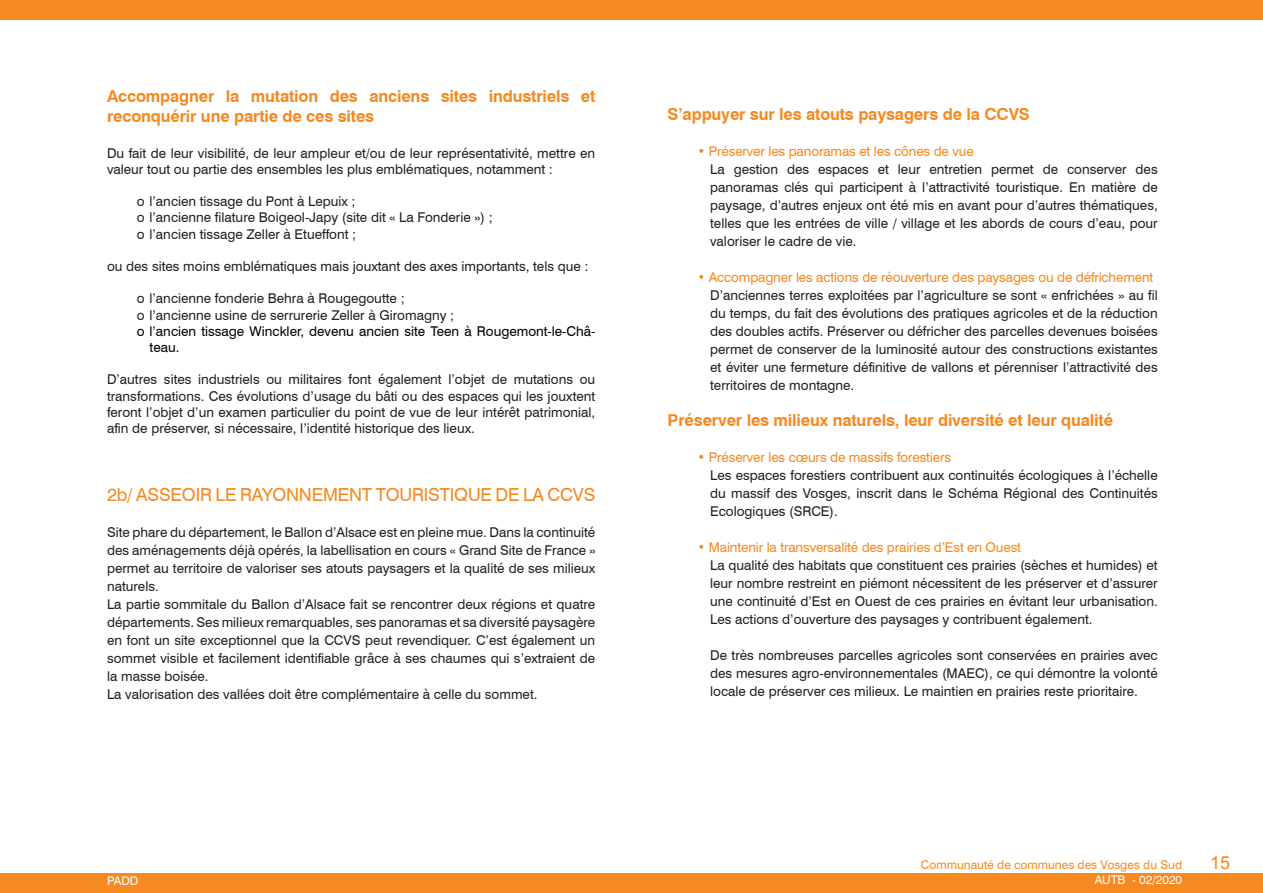
<style>
.page{position:relative;width:1263px;height:893px;background:#fff}
.page>*{position:absolute;margin:0;border:0;box-sizing:border-box;transform-origin:0 0}
.t1{font:18px "Swiss 721 BT";letter-spacing:-.01em;color:#f6891f}
.Contexte_étude{font:18px "Arial";color:#f6891f}
.sous-orientation{font:700 16.5px/19.8px "Swiss 721 BT";letter-spacing:-.01em;color:#f6891f}
.sous-orientation-2{font:13.5px/18px "Swiss 721 BT";color:#231f20;text-align:justify}
.t2{font:13.5px "Swiss 721 BT";letter-spacing:-.01em;color:#f6891f}
.sous-orientation-3{font:13.5px/16.2px "Swiss 721 BT";color:#000}
.t3{font:12px "Swiss 721 BT";color:#f6891f}
.t4{font:12px "Swiss 721 BT";color:#fff}
</style>
<div class="page">
<div style="left:0;top:0;width:1263px;height:19px;background:#f6891f"></div>
<div style="left:0;top:874px;width:1263px;height:19px;background:#f6891f"></div>
<p class="sous-orientation" style="left:107px;top:86px;width:490px">Accompagner la mutation des anciens sites industriels et reconquérir une partie de ces sites</p>
<p class="sous-orientation-2" style="left:107px;top:145px;width:490px;line-height:16.2px">Du fait de leur visibilité, de leur ampleur et/ou de leur représentativité, mettre en valeur tout ou partie des ensembles les plus emblématiques, notamment :</p>
<p class="sous-orientation-2" style="left:137px;top:192px;width:220px">o l’ancien tissage du Pont à Lepuix ;</p>
<p class="sous-orientation-2" style="left:137px;top:209px;width:357px">o l’ancienne filature Boigeol-Japy (site dit « La Fonderie ») ;</p>
<p class="sous-orientation-2" style="left:137px;top:225px;width:221px">o l’ancien tissage Zeller à Etueffont ;</p>
<p class="sous-orientation-2" style="left:107px;top:257px;width:483px">ou des sites moins emblématiques mais jouxtant des axes importants, tels que :</p>
<p class="sous-orientation-2" style="left:137px;top:290px;width:269px">o l’ancienne fonderie Behra à Rougegoutte ;</p>
<p class="sous-orientation-2" style="left:137px;top:306px;width:319px">o l’ancienne usine de serrurerie Zeller à Giromagny ;</p>
<p class="sous-orientation-3" style="left:150px;top:323px;width:447px;text-indent:-13px">o l’ancien tissage Winckler, devenu ancien site Teen à Rougemont-le-Châ&shy;teau.</p>
<p class="sous-orientation-2" style="left:107px;top:371px;width:490px;line-height:16.2px">D’autres sites industriels ou militaires font également l’objet de mutations ou transformations. Ces évolutions d’usage du bâti ou des espaces qui les jouxtent feront l’objet d’un examen particulier du point de vue de leur intérêt patrimonial, afin de préserver, si nécessaire, l’identité historique des lieux.</p>
<p class="t1" style="left:107px;top:484px;width:490px">2b/ ASSEOIR LE RAYONNEMENT TOURISTIQUE DE LA CCVS</p>
<p class="sous-orientation-2" style="left:107px;top:524px;width:490px">Site phare du département, le Ballon d’Alsace est en pleine mue. Dans la continuité des aménagements déjà opérés, la labellisation en cours « Grand Site de France » permet au territoire de valoriser ses atouts paysagers et la qualité de ses milieux naturels.</p>
<p class="sous-orientation-2" style="left:107px;top:596px;width:490px">La partie sommitale du Ballon d’Alsace fait se rencontrer deux régions et quatre départements. Ses milieux remarquables, ses panoramas et sa diversité paysagère en font un site exceptionnel que la CCVS peut revendiquer. C’est également un sommet visible et facilement identifiable grâce à ses chaumes qui s’extraient de la masse boisée.</p>
<p class="sous-orientation-2" style="left:107px;top:686px;width:432px">La valorisation des vallées doit être complémentaire à celle du sommet.</p>
<p class="sous-orientation" style="left:668px;top:104px;width:364px">S’appuyer sur les atouts paysagers de la CCVS</p>
<p class="t2" style="left:697px;top:143px;width:278px">• Préserver les panoramas et les cônes de vue</p>
<p class="sous-orientation-2" style="left:710px;top:160px;width:449px">La gestion des espaces et leur entretien permet de conserver des panoramas clés qui participent à l’attractivité touristique. En matière de paysage, d’autres enjeux ont été mis en avant pour d’autres thématiques, telles que les entrées de ville / village et les abords de cours d’eau, pour valoriser le cadre de vie.</p>
<p class="t2" style="left:697px;top:269px;width:457px">• Accompagner les actions de réouverture des paysages ou de défrichement</p>
<p class="sous-orientation-2" style="left:710px;top:286px;width:449px">D’anciennes terres exploitées par l’agriculture se sont « enfrichées » au fil du temps, du fait des évolutions des pratiques agricoles et de la réduction des doubles actifs. Préserver ou défricher des parcelles devenues boisées permet de conserver de la luminosité autour des constructions existantes et éviter une fermeture définitive de vallons et pérenniser l’attractivité des territoires de montagne.</p>
<p class="sous-orientation" style="left:668px;top:410px;width:447px">Préserver les milieux naturels, leur diversité et leur qualité</p>
<p class="t2" style="left:697px;top:449px;width:255px">• Préserver les cœurs de massifs forestiers</p>
<p class="sous-orientation-2" style="left:710px;top:466px;width:449px">Les espaces forestiers contribuent aux continuités écologiques à l’échelle du massif des Vosges, inscrit dans le Schéma Régional des Continuités Ecologiques (SRCE).</p>
<p class="t2" style="left:697px;top:539px;width:325px">• Maintenir la transversalité des prairies d’Est en Ouest</p>
<p class="sous-orientation-2" style="left:710px;top:556px;width:449px">La qualité des habitats que constituent ces prairies (sèches et humides) et leur nombre restreint en piémont nécessitent de les préserver et d’assurer une continuité d’Est en Ouest de ces prairies en évitant leur urbanisation.<br>Les actions d’ouverture des paysages y contribuent également.</p>
<p class="sous-orientation-2" style="left:710px;top:646px;width:449px">De très nombreuses parcelles agricoles sont conservées en prairies avec des mesures agro-environnementales (MAEC), ce qui démontre la volonté locale de préserver ces milieux. Le maintien en prairies reste prioritaire.</p>
<p class="t3" style="left:921px;top:858px;width:263px">Communauté de communes des Vosges du Sud</p>
<p class="t4" style="left:107px;top:873px;width:33px">PADD</p>
<p class="t4" style="left:1095px;top:873px;width:89px">AUTB - 02/2020</p>
<p class="Contexte_étude" style="left:1210px;top:851px;width:22px">15</p>
</div>
